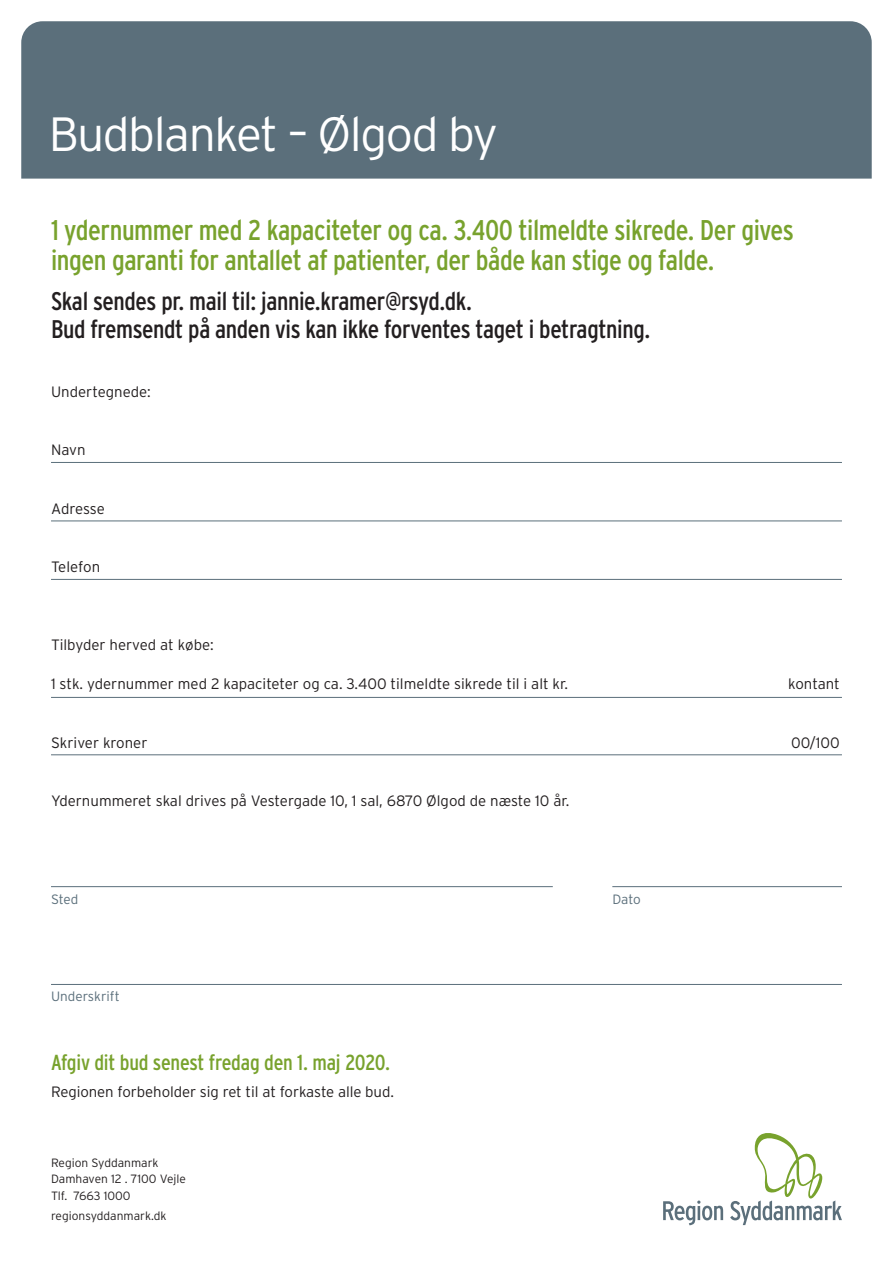
<style>
.page{position:relative;width:893px;height:1263px;background:#fff}
.page>*{position:absolute;margin:0;border:0;box-sizing:border-box;transform-origin:0 0}
.t1{font:300 48px "Interstate";letter-spacing:-.03em;color:#fff}
.t2{font:condensed 28.5px/30px "Interstate";letter-spacing:-.015em;color:#78a22d}
.t3{font:condensed 25.5px/28.5px "Interstate";letter-spacing:-.015em;color:#231f20}
.t4{font:condensed 21.75px "Interstate";letter-spacing:-.01em;color:#78a22d}
.t5{font:300 15px "Interstate";color:#231f20}
.t6{font:300 13.5px "Interstate";color:#5b6f7b}
.t7{font:300 12px/16.5px "Interstate";color:#231f20}
</style>
<div class="page">
<svg style="left:663px;top:1200px;width:60px;height:25px"></svg>
<svg style="left:730px;top:1133px;width:112px;height:92px"></svg>
<div style="left:21px;top:21px;width:851px;height:158px;background:#5b6f7b"></div>
<hr style="left:51px;top:462px;width:791px;height:1px;background:#5b6f7b">
<hr style="left:51px;top:520px;width:791px;height:1px;background:#5b6f7b">
<hr style="left:51px;top:579px;width:791px;height:1px;background:#5b6f7b">
<hr style="left:51px;top:754px;width:791px;height:1px;background:#5b6f7b">
<hr style="left:51px;top:697px;width:791px;height:1px;background:#5b6f7b">
<hr style="left:51px;top:886px;width:502px;height:1px;background:#5b6f7b">
<hr style="left:612px;top:886px;width:230px;height:1px;background:#5b6f7b">
<hr style="left:51px;top:984px;width:791px;height:1px;background:#5b6f7b">
<h1 class="t1" style="left:49px;top:107px;width:451px">Budblanket – Ølgod by</h1>
<h2 class="t2" style="left:51px;top:215px;width:744px">1 ydernummer med 2 kapaciteter og ca. 3.400 tilmeldte sikrede. Der gives ingen garanti for antallet af patienter, der både kan stige og falde.</h2>
<h3 class="t3" style="left:51px;top:286px;width:601px">Skal sendes pr. mail til: jannie.kramer@rsyd.dk.<br>Bud fremsendt på anden vis kan ikke forventes taget i betragtning.</h3>
<p class="t5" style="left:51px;top:383px;width:101px">Undertegnede:</p>
<p class="t5" style="left:51px;top:442px;width:36px">Navn</p>
<p class="t5" style="left:51px;top:500px;width:55px">Adresse</p>
<p class="t5" style="left:51px;top:559px;width:51px">Telefon</p>
<p class="t5" style="left:51px;top:637px;width:164px">Tilbyder herved at købe:</p>
<p class="t5" style="left:51px;top:676px;width:518px">1 stk. ydernummer med 2 kapaciteter og ca. 3.400 tilmeldte sikrede til i alt kr.</p>
<p class="t5" style="left:788px;top:676px;width:53px">kontant</p>
<p class="t5" style="left:51px;top:734px;width:98px">Skriver kroner</p>
<p class="t5" style="left:791px;top:734px;width:50px">00/100</p>
<p class="t5" style="left:51px;top:793px;width:520px">Ydernummeret skal drives på Vestergade 10, 1 sal, 6870 Ølgod de næste 10 år.</p>
<p class="t6" style="left:51px;top:891px;width:29px">Sted</p>
<p class="t6" style="left:612px;top:891px;width:30px">Dato</p>
<p class="t6" style="left:51px;top:989px;width:70px">Underskrift</p>
<h3 class="t4" style="left:51px;top:1050px;width:341px">Afgiv dit bud senest fredag den 1. maj 2020.</h3>
<p class="t5" style="left:51px;top:1083px;width:344px">Regionen forbeholder sig ret til at forkaste alle bud.</p>
<p class="t7" style="left:51px;top:1154px;width:136px">Region Syddanmark<br>Damhaven 12 . 7100 Vejle<br>Tlf. 7663 1000</p>
<p class="t7" style="left:51px;top:1208px;width:117px">regionsyddanmark.dk</p>
</div>
